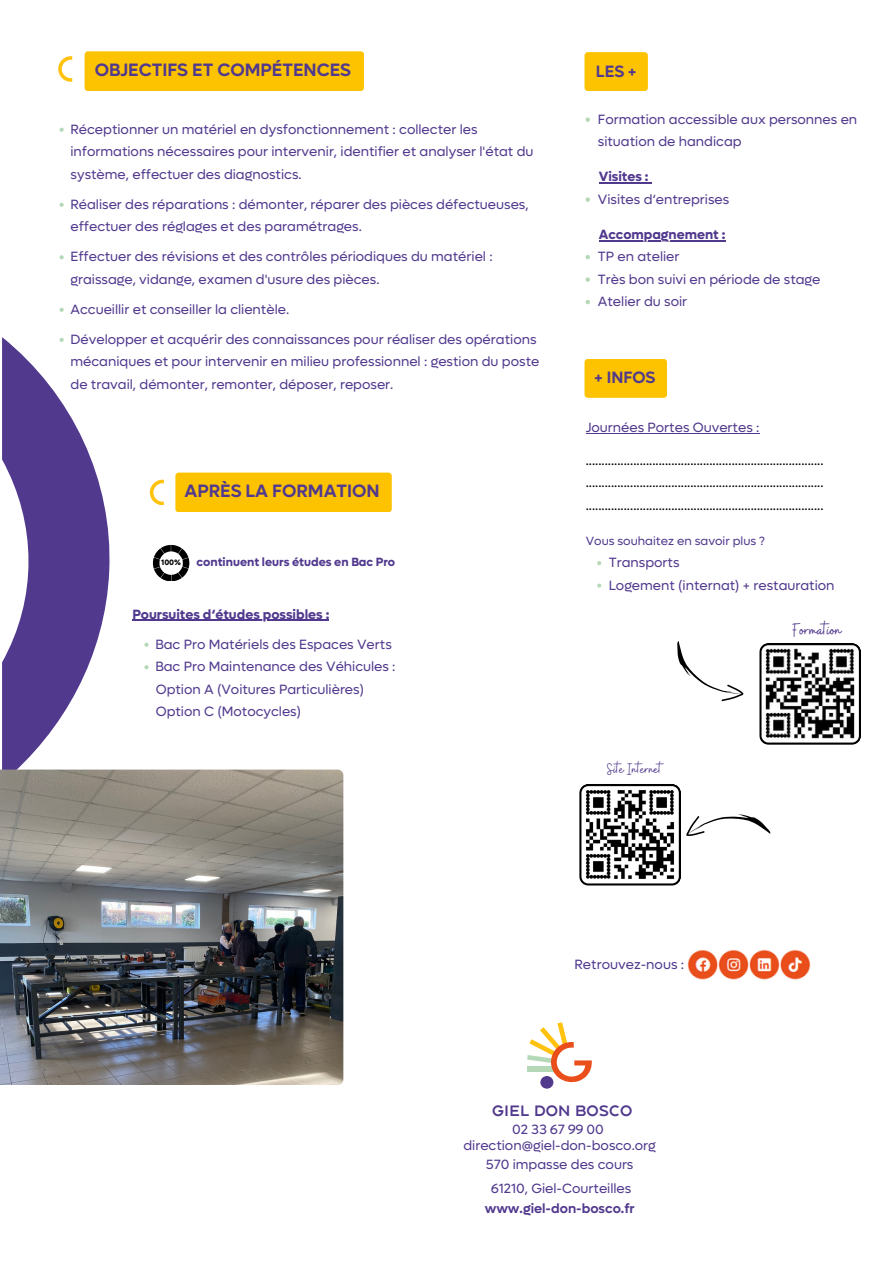
<style>
.page{position:relative;width:894px;height:1264px;background:#fff}
.page>*{position:absolute;margin:0;border:0;box-sizing:border-box;transform-origin:0 0}
.t1{font:19.5px "Buffalo";color:#51398e}
.t2{font:600 18px "Lufga";color:#51398e}
.t3{font:16.5px "Buffalo";color:#51398e}
.t4{font:600 16.5px "Lufga";color:#51398e}
.t5{font:15px "RM Connect";color:#51398e}
.t6{font:13.5px/22.5px "Lufga";color:#51398e}
.t7{font:13.5px/22.5px "Lufga";color:#000;text-align:justify}
.t8{font:700 13.5px/22.5px "Lufga";color:#51398e}
.t9{font:600 13.5px "Lufga";color:#51398e}
.t10{font:700 12px "Lufga";color:#51398e}
.t11{font:12px "Lufga";color:#51398e}
.t12{font:700 7.8px "Lufga";color:#000}
.s1{font-weight:400}
</style>
<div class="page">
<svg style="left:2px;top:337px;width:107px;height:432px;fill:#51398e"></svg>
<div style="left:584px;top:359px;width:82px;height:39px;background:#fdc300;border-radius:3px"></div>
<img style="left:687px;top:949px;width:122px;height:31px">
<div style="left:584px;top:52px;width:63px;height:39px;background:#fdc300;border-radius:3px"></div>
<div style="left:85px;top:51px;width:279px;height:40px;background:#fdc300;border-radius:3px"></div>
<svg style="left:58px;top:56px;width:14px;height:26px"></svg>
<div style="left:175px;top:472px;width:216px;height:40px;background:#fdc300;border-radius:3px"></div>
<svg style="left:150px;top:479px;width:14px;height:26px"></svg>
<svg style="left:677px;top:641px;width:67px;height:61px"></svg>
<div style="left:540px;top:1076px;width:13px;height:12px;background:#51398e;border-radius:50%"></div>
<svg style="left:527px;top:1022px;width:64px;height:60px"></svg>
<svg style="left:152px;top:545px;width:37px;height:36px"></svg>
<div style="left:163px;top:557px;width:16px;height:11px;background:#fff"></div>
<svg style="left:579px;top:784px;width:192px;height:101px"></svg>
<svg style="left:759px;top:643px;width:101px;height:101px"></svg>
<img style="left:0;top:769px;width:343px;height:315px">
<svg style="left:60px;top:128px;width:4px;height:4px"></svg>
<svg style="left:60px;top:203px;width:4px;height:4px"></svg>
<svg style="left:60px;top:255px;width:4px;height:4px"></svg>
<svg style="left:60px;top:308px;width:4px;height:4px"></svg>
<svg style="left:60px;top:338px;width:4px;height:4px"></svg>
<hr style="left:585px;top:433px;width:174px;height:1px;background:#51398e">
<svg style="left:597px;top:561px;width:4px;height:4px"></svg>
<svg style="left:597px;top:583px;width:4px;height:4px"></svg>
<svg style="left:585px;top:117px;width:4px;height:5px"></svg>
<hr style="left:598px;top:182px;width:50px;height:2px;background:#51398e">
<svg style="left:585px;top:197px;width:4px;height:5px"></svg>
<hr style="left:598px;top:240px;width:127px;height:1px;background:#51398e">
<svg style="left:585px;top:255px;width:4px;height:4px"></svg>
<svg style="left:585px;top:277px;width:4px;height:5px"></svg>
<svg style="left:585px;top:300px;width:4px;height:4px"></svg>
<hr style="left:132px;top:619px;width:197px;height:1px;background:#51398e">
<svg style="left:144px;top:642px;width:4px;height:4px"></svg>
<svg style="left:144px;top:665px;width:4px;height:4px"></svg>
<p class="t2" style="left:95px;top:58px;width:258px">OBJECTIFS ET COMPÉTENCES</p>
<p class="t6" style="left:70px;top:118px;width:464px">Réceptionner un matériel en dysfonctionnement : collecter les informations nécessaires pour intervenir, identifier et analyser l'état du système, effectuer des diagnostics.</p>
<h6 class="t6" style="left:70px;top:193px;width:459px">Réaliser des réparations : démonter, réparer des pièces défectueuses, effectuer des réglages et des paramétrages.</h6>
<p class="t6" style="left:70px;top:246px;width:423px">Effectuer des révisions et des contrôles périodiques du matériel : graissage, vidange, examen d'usure des pièces.</p>
<p class="t6" style="left:70px;top:298px;width:220px">Accueillir et conseiller la clientèle.</p>
<p class="t6" style="left:70px;top:328px;width:470px">Développer et acquérir des connaissances pour réaliser des opérations mécaniques et pour intervenir en milieu professionnel : gestion du poste de travail, démonter, remonter, déposer, reposer.</p>
<p class="t2" style="left:184px;top:479px;width:196px">APRÈS LA FORMATION</p>
<p class="t12" style="left:161px;top:557px;width:21px">100%</p>
<h4 class="t10" style="left:196px;top:554px;width:200px">continuent leurs études en Bac Pro</h4>
<p class="t8" style="left:132px;top:603px;width:198px">Poursuites d‘études possibles :</p>
<p class="t6" style="left:155px;top:633px;width:238px">Bac Pro Matériels des Espaces Verts</p>
<p class="t6" style="left:155px;top:655px;width:242px">Bac Pro Maintenance des Véhicules :</p>
<p class="t6" style="left:156px;top:678px;width:210px">Option A (Voitures Particulières)<br>Option C (Motocycles)</p>
<p class="t4" style="left:595px;top:61px;width:42px">LES +</p>
<p class="t6" style="left:597px;top:108px;width:261px">Formation accessible aux personnes en situation de handicap</p>
<p class="t8" style="left:598px;top:166px;width:51px">Visites :</p>
<p class="t6" style="left:597px;top:188px;width:133px">Visites d‘entreprises</p>
<p class="t8" style="left:597px;top:223px;width:129px">Accompagnement :<br><span class="s1">TP en atelier</span></p>
<p class="t6" style="left:597px;top:268px;width:224px">Très bon suivi en période de stage</p>
<h6 class="t6" style="left:597px;top:290px;width:91px">Atelier du soir</h6>
<h5 class="t4" style="left:594px;top:367px;width:63px">+ INFOS</h5>
<p class="t6" style="left:585px;top:416px;width:175px">Journées Portes Ouvertes :</p>
<p class="t7" style="left:585px;top:449px;width:239px">........................................................................... ........................................................................... ...........................................................................</p>
<h3 class="t11" style="left:585px;top:533px;width:181px">Vous souhaitez en savoir plus ?</h3>
<h6 class="t6" style="left:608px;top:551px;width:72px">Transports</h6>
<h6 class="t6" style="left:608px;top:574px;width:227px">Logement (internat) + restauration</h6>
<p class="t3" style="left:607px;top:758px;width:56px">Site Internet</p>
<h2 class="t1" style="left:792px;top:618px;width:50px">Formation</h2>
<p class="t6" style="left:574px;top:953px;width:111px">Retrouvez-nous :</p>
<h3 class="t5" style="left:492px;top:1100px;width:142px">GIEL DON BOSCO</h3>
<h6 class="t6" style="left:463px;top:1122px;width:194px;line-height:15.8px;text-align:center">02 33 67 99 00 direction@giel-don-bosco.org</h6>
<h6 class="t6" style="left:485px;top:1153px;width:149px;line-height:23.5px;text-align:center">570 impasse des cours<br>61210, Giel-Courteilles</h6>
<h6 class="t9" style="left:484px;top:1199px;width:151px">www.giel-don-bosco.fr</h6>
</div>
